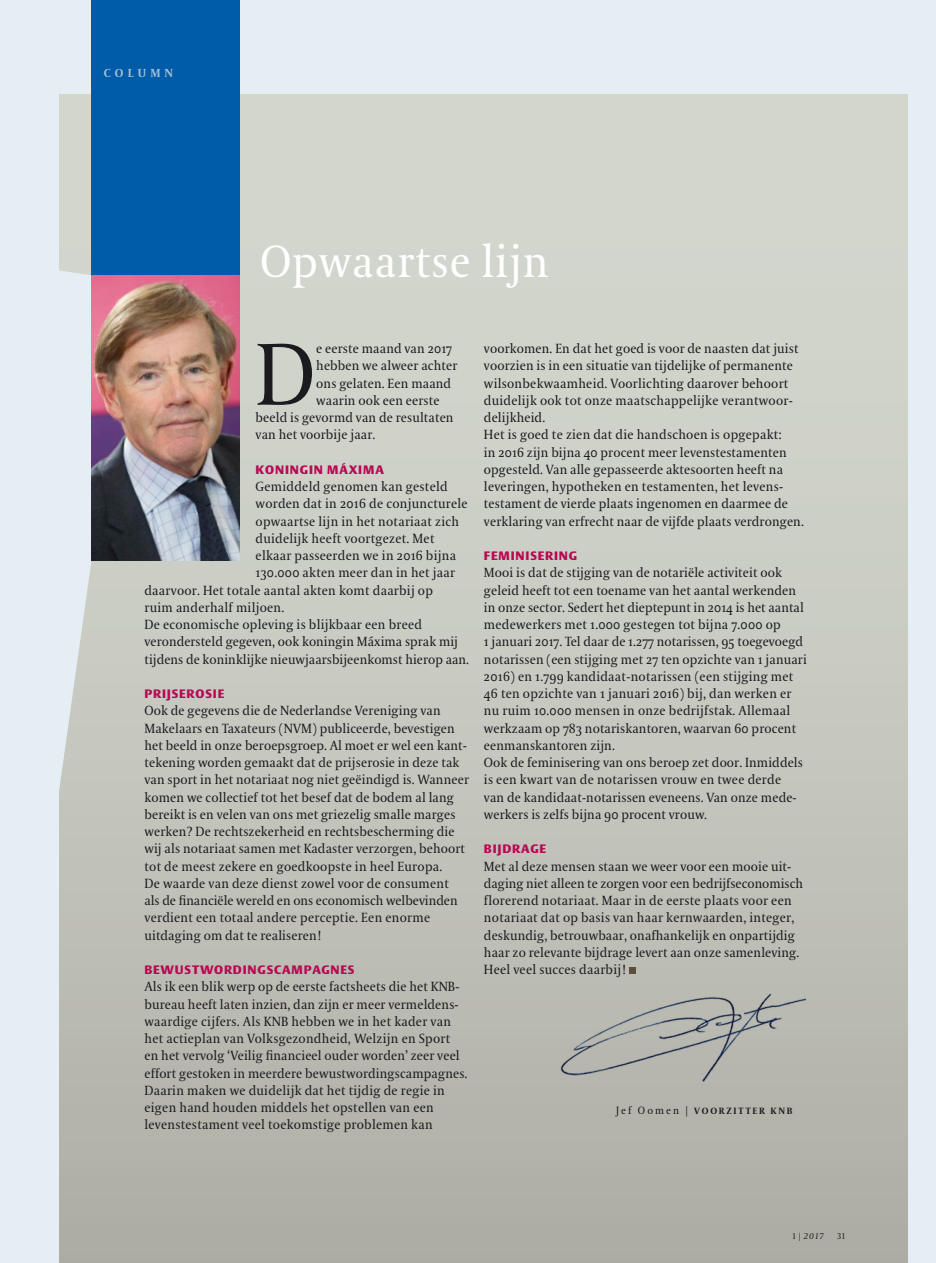
<style>
.page{position:relative;width:936px;height:1263px;background:#fff}
.page>*{position:absolute;margin:0;border:0;box-sizing:border-box;transform-origin:0 0}
.t1{font:87.3px "VPRO Coranto";color:#1a1a1f}
.t2{font:45px "VPRO Coranto";letter-spacing:.02em;color:#fff}
.t3{font:13.2px/17.2px "VPRO Coranto";letter-spacing:.01em;color:#1a1a1f}
.t4{font:700 12px "VPRO Vesta";letter-spacing:.07em;color:#b80852}
.t5{font:700 11.55px "VPRO Coranto";letter-spacing:.355em;color:#a4c3d5}
.t6{font:700 9px "VPRO Coranto";letter-spacing:.2em;color:#1a1a1f}
.t7{font:italic 8.25px "VPRO Coranto";color:#1a1a1f}
.t8{font:8.25px "VPRO Coranto Cn";color:#1a1a1f}
.s1{font-weight:400;font-size:10.5px}
.s2{font-family:"VPRO Coranto Cn";font-style:normal}
</style>
<div class="page">
<div style="left:0;top:0;width:935px;height:1263px;background:#e5eef5"></div>
<div style="left:60px;top:94px;width:847px;height:1169px;background:linear-gradient(to bottom,#d9ddd4,#b1b1a8)"></div>
<svg style="left:59px;top:268px;width:72px;height:553px;fill:#cbcdc4"></svg>
<div style="left:91px;top:0;width:149px;height:560px;background:#005ba8"></div>
<img style="left:91px;top:275px;width:149px;height:285px">
<div style="left:629px;top:968px;width:7px;height:6px;background:#5e4c3d"></div>
<img style="left:558px;top:989px;width:247px;height:98px">
<p class="t5" style="left:104px;top:66px;width:71px">COLUMN</p>
<h2 class="t2" style="left:260px;top:235px;width:290px">Opwaartse lijn</h2>
<h1 class="t1" style="left:255px;top:323px;width:61px">D</h1>
<p class="t3" style="left:316px;top:340px;width:137px">e eerste maand van 2017</p>
<p class="t3" style="left:316px;top:357px;width:143px">hebben we alweer achter</p>
<p class="t3" style="left:316px;top:374px;width:136px">ons gelaten. Een maand</p>
<p class="t3" style="left:316px;top:392px;width:125px">waarin ook een eerste</p>
<p class="t3" style="left:255px;top:409px;width:199px">beeld is gevormd van de resultaten</p>
<p class="t3" style="left:255px;top:426px;width:121px">van het voorbije jaar.</p>
<p class="t4" style="left:255px;top:464px;width:130px">KONINGIN MÁXIMA</p>
<p class="t3" style="left:255px;top:478px;width:194px">Gemiddeld genomen kan gesteld</p>
<p class="t3" style="left:255px;top:495px;width:214px">worden dat in 2016 de conjuncturele</p>
<p class="t3" style="left:255px;top:512px;width:205px">opwaartse lijn in het notariaat zich</p>
<p class="t3" style="left:255px;top:530px;width:180px">duidelijk heeft voortgezet. Met</p>
<p class="t3" style="left:255px;top:547px;width:202px">elkaar passeerden we in 2016 bijna</p>
<p class="t3" style="left:255px;top:564px;width:201px">130.000 akten meer dan in het jaar</p>
<p class="t3" style="left:144px;top:581px;width:290px">daarvoor. Het totale aantal akten komt daarbij op</p>
<p class="t3" style="left:144px;top:599px;width:141px">ruim anderhalf miljoen.</p>
<p class="t3" style="left:144px;top:616px;width:279px">De economische opleving is blijkbaar een breed</p>
<p class="t3" style="left:144px;top:633px;width:315px">verondersteld gegeven, ook koningin Máxima sprak mij</p>
<p class="t3" style="left:144px;top:650px;width:326px">tijdens de koninklijke nieuwjaarsbijeenkomst hierop aan.</p>
<p class="t4" style="left:144px;top:689px;width:81px">PRIJSEROSIE</p>
<p class="t3" style="left:144px;top:702px;width:326px">Ook de gegevens die de Nederlandse Vereniging van Makelaars en Taxateurs (NVM) publiceerde, bevestigen het beeld in onze beroepsgroep. Al moet er wel een kant&shy;tekening worden gemaakt dat de prijserosie in deze tak van sport in het notariaat nog niet geëindigd is. Wanneer komen we collectief tot het besef dat de bodem al lang bereikt is en velen van ons met griezelig smalle marges werken? De rechtszekerheid en rechtsbescherming die wij als notariaat samen met Kadaster verzorgen, behoort tot de meest zekere en goedkoopste in heel Europa.<br>De waarde van deze dienst zowel voor de consument<br>als de financiële wereld en ons economisch welbevinden verdient een totaal andere perceptie. Een enorme uitdaging om dat te realiseren!</p>
<p class="t4" style="left:144px;top:965px;width:211px">BEWUSTWORDINGSCAMPAGNES</p>
<p class="t3" style="left:144px;top:978px;width:324px">Als ik een blik werp op de eerste factsheets die het KNB&shy;bureau heeft laten inzien, dan zijn er meer vermeldens&shy;waardige cijfers. Als KNB hebben we in het kader van het actieplan van Volksgezondheid, Welzijn en Sport en het vervolg ‘Veilig financieel ouder worden’ zeer veel effort gestoken in meerdere bewustwordingscampagnes.<br>Daarin maken we duidelijk dat het tijdig de regie in eigen hand houden middels het opstellen van een levenstestament veel toekomstige problemen kan</p>
<p class="t3" style="left:484px;top:340px;width:321px">voorkomen. En dat het goed is voor de naasten dat juist voorzien is in een situatie van tijdelijke of permanente wilsonbekwaamheid. Voorlichting daarover behoort duidelijk ook tot onze maatschappelijke verantwoor&shy;delijkheid.<br>Het is goed te zien dat die handschoen is opgepakt:<br>in 2016 zijn bijna 40 procent meer levenstestamenten opgesteld. Van alle gepasseerde aktesoorten heeft na leveringen, hypotheken en testamenten, het levens&shy;testament de vierde plaats ingenomen en daarmee de verklaring van erfrecht naar de vijfde plaats verdrongen.</p>
<p class="t4" style="left:484px;top:551px;width:95px">FEMINISERING</p>
<p class="t3" style="left:484px;top:564px;width:324px">Mooi is dat de stijging van de notariële activiteit ook geleid heeft tot een toename van het aantal werkenden in onze sector. Sedert het dieptepunt in 2014 is het aantal medewerkers met 1.000 gestegen tot bijna 7.000 op<br>1 januari 2017. Tel daar de 1.277 notarissen, 95 toegevoegd notarissen (een stijging met 27 ten opzichte van 1 januari 2016) en 1.799 kandidaat-notarissen (een stijging met 46 ten opzichte van 1 januari 2016) bij, dan werken er nu ruim 10.000 mensen in onze bedrijfstak. Allemaal werkzaam op 783 notariskantoren, waarvan 60 procent eenmanskantoren zijn.<br>Ook de feminisering van ons beroep zet door. Inmiddels is een kwart van de notarissen vrouw en twee derde<br>van de kandidaat-notarissen eveneens. Van onze mede&shy;werkers is zelfs bijna 90 procent vrouw.</p>
<p class="t4" style="left:484px;top:844px;width:64px">BIJDRAGE</p>
<p class="t3" style="left:484px;top:857px;width:320px">Met al deze mensen staan we weer voor een mooie uit-- daging niet alleen te zorgen voor een bedrijfseconomisch florerend notariaat. Maar in de eerste plaats voor een notariaat dat op basis van haar kernwaarden, integer, deskundig, betrouwbaar, onafhankelijk en onpartijdig haar zo relevante bijdrage levert aan onze samenleving.<br>Heel veel succes daarbij!</p>
<p class="t6" style="left:616px;top:1105px;width:178px"><span class="s1">Jef Oomen |</span> VOORZITTER KNB</p>
<p class="t7" style="left:792px;top:1231px;width:32px"><span class="s2">1 |</span> 2017</p>
<p class="t8" style="left:837px;top:1231px;width:9px">31</p>
</div>
